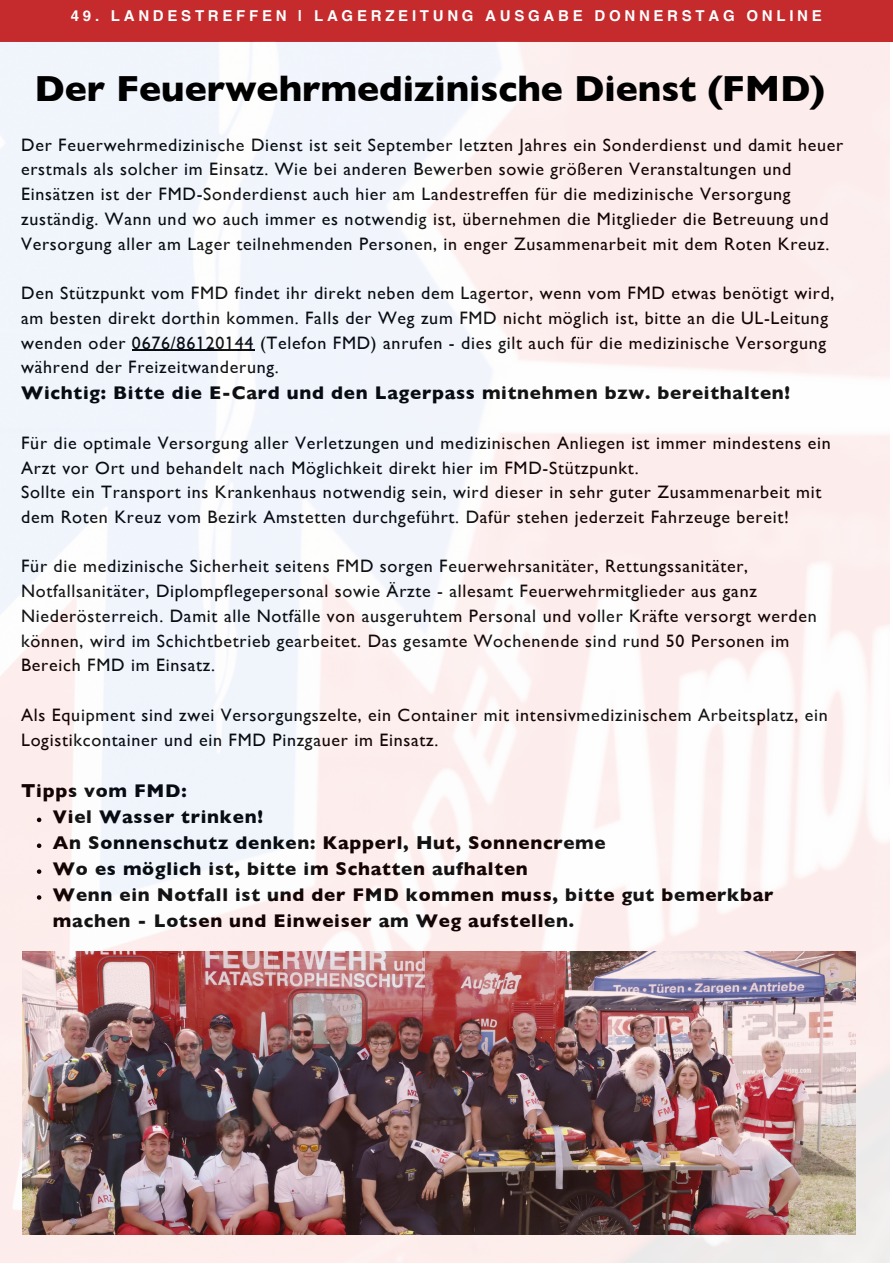
<style>
.page{position:relative;width:893px;height:1264px;background:#fff}
.page>*{position:absolute;margin:0;border:0;box-sizing:border-box;transform-origin:0 0}
.t1{font:700 37.05px "Brandaus";color:#000}
.t2{font:700 18.75px/25.8px "Brandaus";letter-spacing:.04em;color:#000}
.t3{font:18px/24.8px "Brandaus";letter-spacing:.04em;color:#000}
.t4{font:700 15px "Helvetica";letter-spacing:.25em;color:#fff}
</style>
<div class="page">
<div style="left:0;top:0;width:892px;height:42px;background:#c52a2c"></div>
<img style="left:0;top:42px;width:889px;height:1220px">
<p class="t4" style="left:71px;top:9px;width:752px">49. LANDESTREFFEN | LAGERZEITUNG AUSGABE DONNERSTAG ONLINE</p>
<p class="t1" style="left:34px;top:75px;width:791px">Der Feuerwehrmedizinische Dienst (FMD)</p>
<p class="t3" style="left:21px;top:134px;width:823px">Der Feuerwehrmedizinische Dienst ist seit September letzten Jahres ein Sonderdienst und damit heuer erstmals als solcher im Einsatz. Wie bei anderen Bewerben sowie größeren Veranstaltungen und Einsätzen ist der FMD-Sonderdienst auch hier am Landestreffen für die medizinische Versorgung zuständig. Wann und wo auch immer es notwendig ist, übernehmen die Mitglieder die Betreuung und Versorgung aller am Lager teilnehmenden Personen, in enger Zusammenarbeit mit dem Roten Kreuz.</p>
<p class="t3" style="left:21px;top:283px;width:814px">Den Stützpunkt vom FMD findet ihr direkt neben dem Lagertor, wenn vom FMD etwas benötigt wird, am besten direkt dorthin kommen. Falls der Weg zum FMD nicht möglich ist, bitte an die UL-Leitung wenden oder 0676/86120144 (Telefon FMD) anrufen - dies gilt auch für die medizinische Versorgung während der Freizeitwanderung.</p>
<p class="t2" style="left:21px;top:382px;width:770px">Wichtig: Bitte die E-Card und den Lagerpass mitnehmen bzw. bereithalten!</p>
<p class="t3" style="left:21px;top:432px;width:811px">Für die optimale Versorgung aller Verletzungen und medizinischen Anliegen ist immer mindestens ein<br>Arzt vor Ort und behandelt nach Möglichkeit direkt hier im FMD-Stützpunkt.</p>
<p class="t3" style="left:21px;top:481px;width:801px">Sollte ein Transport ins Krankenhaus notwendig sein, wird dieser in sehr guter Zusammenarbeit mit dem Roten Kreuz vom Bezirk Amstetten durchgeführt. Dafür stehen jederzeit Fahrzeuge bereit!</p>
<p class="t3" style="left:21px;top:556px;width:797px">Für die medizinische Sicherheit seitens FMD sorgen Feuerwehrsanitäter, Rettungssanitäter, Notfallsanitäter, Diplompflegepersonal sowie Ärzte - allesamt Feuerwehrmitglieder aus ganz Niederösterreich. Damit alle Notfälle von ausgeruhtem Personal und voller Kräfte versorgt werden können, wird im Schichtbetrieb gearbeitet. Das gesamte Wochenende sind rund 50 Personen im Bereich FMD im Einsatz.</p>
<p class="t3" style="left:21px;top:704px;width:808px">Als Equipment sind zwei Versorgungszelte, ein Container mit intensivmedizinischem Arbeitsplatz, ein<br>Logistikcontainer und ein FMD Pinzgauer im Einsatz.</p>
<p class="t2" style="left:21px;top:780px;width:167px">Tipps vom FMD:</p>
<p class="t2" style="left:53px;top:806px;width:211px">Viel Wasser trinken!</p>
<p class="t2" style="left:53px;top:832px;width:554px">An Sonnenschutz denken: Kapperl, Hut, Sonnencreme</p>
<p class="t2" style="left:53px;top:857px;width:476px">Wo es möglich ist, bitte im Schatten aufhalten</p>
<p class="t2" style="left:53px;top:883px;width:722px">Wenn ein Notfall ist und der FMD kommen muss, bitte gut bemerkbar machen - Lotsen und Einweiser am Weg aufstellen.</p>
</div>
